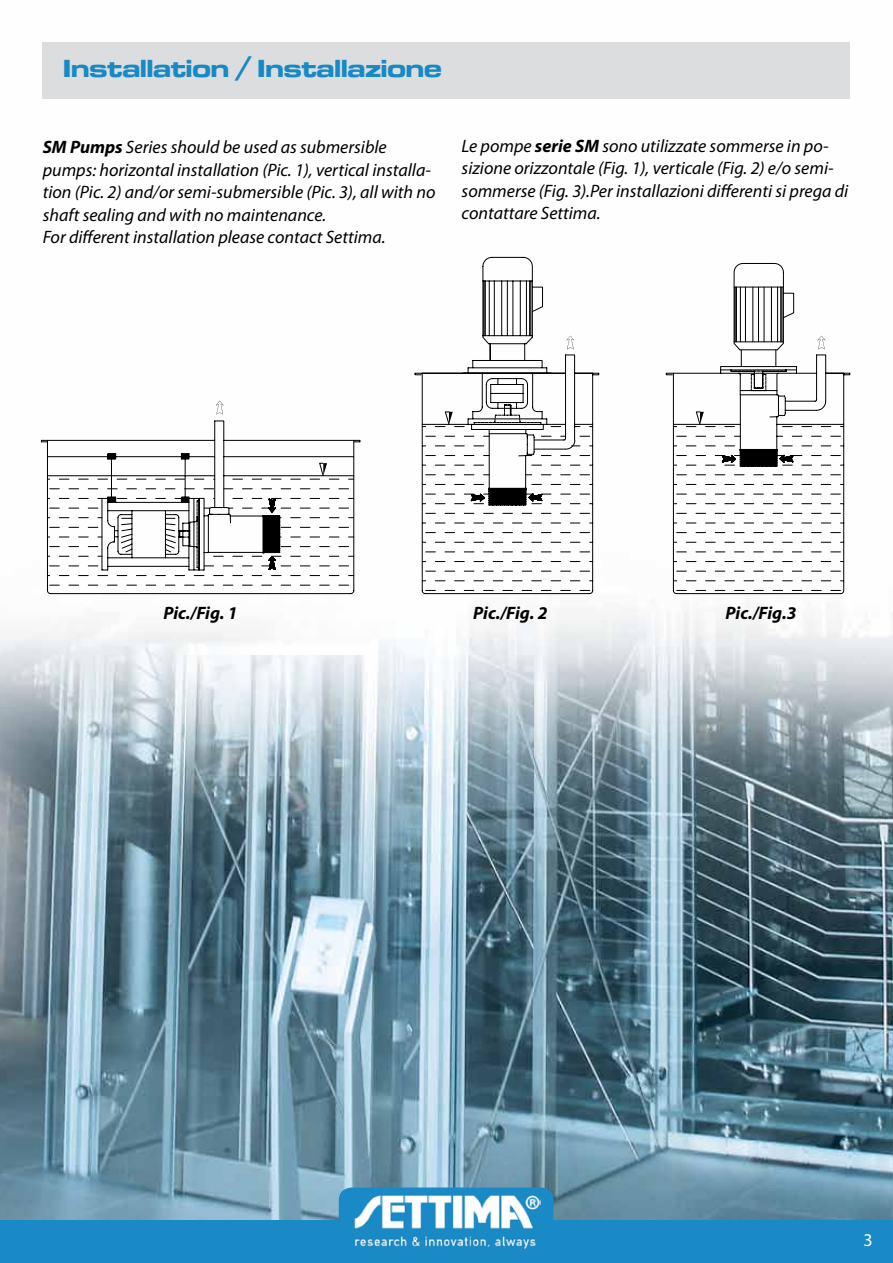
<style>
.page{position:relative;width:893px;height:1263px;background:#fff}
.page>*{position:absolute;margin:0;border:0;box-sizing:border-box;transform-origin:0 0}
.t1{font:25.5px "Microgramma D Bold Exte";color:#1789c4}
.t2{font:italic 18px/22.5px "Myriad Pro";color:#000}
.t3{font:italic 700 18px "Myriad Pro";color:#000}
.t4{font:18px "Myriad Pro";color:#fff}
.s1{font-weight:700}
</style>
<div class="page">
<img style="left:0;top:42px;width:893px;height:1178px">
<div style="left:0;top:1220px;width:893px;height:43px;background:#198ac5"></div>
<svg style="left:339px;top:1187px;width:215px;height:33px"></svg>
<img style="left:352px;top:1187px;width:188px;height:62px">
<div style="left:43px;top:43px;width:807px;height:56px;background:#dcddde"></div>
<svg style="left:41px;top:257px;width:558px;height:337px"></svg>
<svg style="left:216px;top:401px;width:8px;height:13px"></svg>
<svg style="left:268px;top:498px;width:9px;height:73px"></svg>
<svg style="left:319px;top:462px;width:8px;height:14px"></svg>
<svg style="left:444px;top:411px;width:99px;height:91px"></svg>
<svg style="left:566px;top:336px;width:8px;height:13px"></svg>
<svg style="left:565px;top:439px;width:100px;height:24px"></svg>
<svg style="left:665px;top:263px;width:185px;height:331px"></svg>
<h1 class="t1" style="left:63px;top:51px;width:380px">Installation / Installazione</h1>
<p class="t2" style="left:43px;top:135px;width:394px"><span class="s1">SM Pumps</span> Series should be used as submersible pumps: horizontal installation (Pic. 1), vertical installa&shy;tion (Pic. 2) and/or semi-submersible (Pic. 3), all with no shaft sealing and with no maintenance.<br>For different installation please contact Settima.</p>
<p class="t2" style="left:462px;top:134px;width:388px">Le pompe <span class="s1">serie SM</span> sono utilizzate sommerse in po&shy;sizione orizzontale (Fig. 1), verticale (Fig. 2) e/o semi&shy;sommerse (Fig. 3).Per installazioni differenti si prega di contattare Settima.</p>
<p class="t3" style="left:163px;top:601px;width:76px">Pic./Fig. 1</p>
<p class="t3" style="left:473px;top:601px;width:76px">Pic./Fig. 2</p>
<p class="t3" style="left:726px;top:601px;width:72px">Pic./Fig.3</p>
<p class="t4" style="left:863px;top:1228px;width:11px">3</p>
</div>
